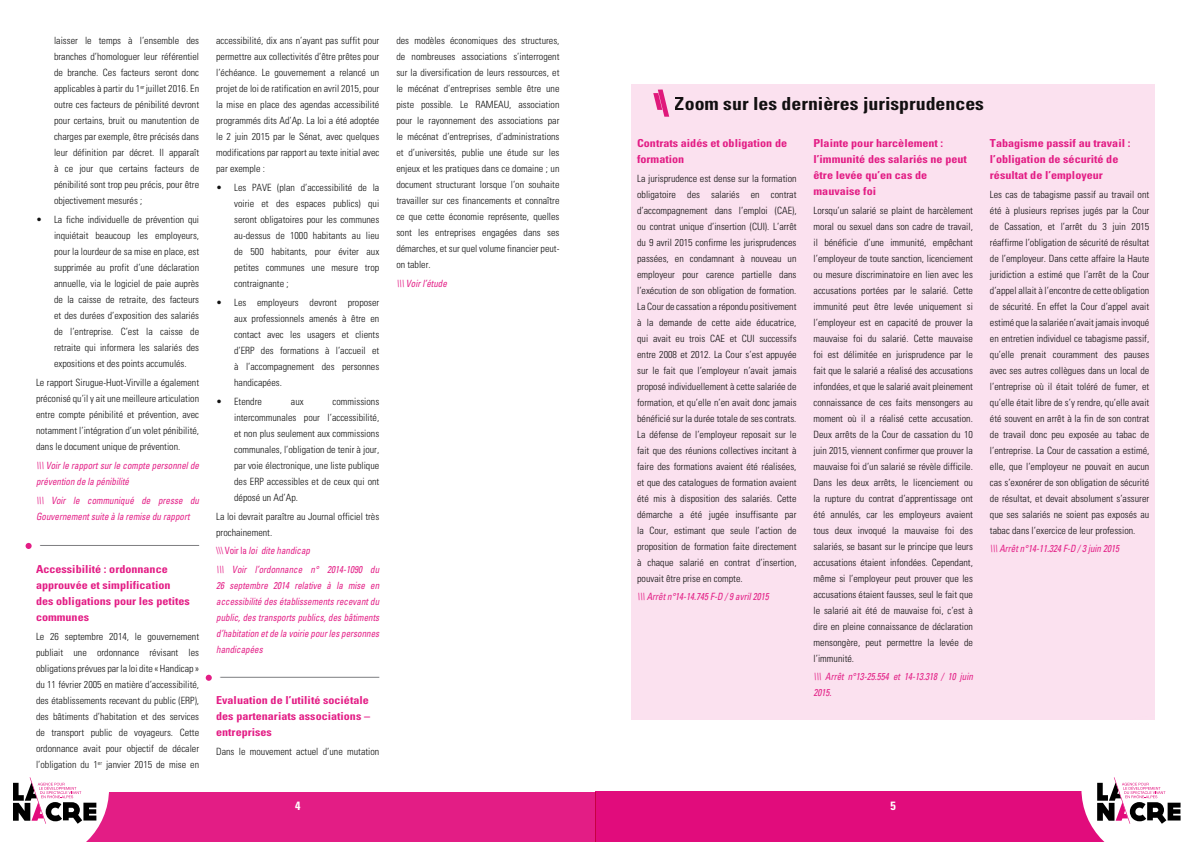
<style>
.page{position:relative;width:1191px;height:842px;background:#fff}
.page>*{position:absolute;margin:0;border:0;box-sizing:border-box;transform-origin:0 0}
.t1{font:700 condensed 18px "Univers";color:#000;scale:1.1 1}
.t2{font:700 condensed 12px "Univers";color:#fff}
.t3{font:700 condensed 11px/16px "Univers";color:#e10c7c;scale:1.1 1}
.t4{font:300 condensed 10px/16px "Univers";color:#000;text-align:justify}
.t5{font:italic condensed 10px/16px "Univers";color:#e10c7c;scale:.9 1}
.s1{font-style:normal}
</style>
<div class="page">
<div style="left:595px;top:792px;width:596px;height:50px;background:#e10c7c"></div>
<svg style="left:1081px;top:777px;width:110px;height:65px"></svg>
<div style="left:0;top:792px;width:595px;height:50px;background:#e31d85"></div>
<svg style="left:0;top:777px;width:109px;height:65px"></svg>
<hr style="left:33px;top:545px;width:166px;height:1px;background:#6d6e71">
<div style="left:19px;top:534px;width:21px;height:23px;background:#fff"></div>
<svg style="left:26px;top:543px;width:6px;height:6px"></svg>
<hr style="left:213px;top:677px;width:166px;height:1px;background:#6d6e71">
<div style="left:199px;top:666px;width:21px;height:23px;background:#fff"></div>
<svg style="left:206px;top:675px;width:6px;height:6px"></svg>
<div style="left:631px;top:84px;width:524px;height:636px;background:#fbdfee"></div>
<svg style="left:653px;top:89px;width:16px;height:28px"></svg>
<p class="t4" style="left:54px;top:32px;width:147px">laisser le temps à l’ensemble des branches d’homologuer leur référentiel de branche. Ces facteurs seront donc applicables à partir du 1<sup>er</sup> juillet 2016. En outre ces facteurs de pénibilité devront pour certains, bruit ou manutention de charges par exemple, être précisés dans leur définition par décret. Il apparaît à ce jour que certains facteurs de pénibilité sont trop peu précis, pour être objectivement mesurés ;</p>
<p class="t4" style="left:54px;top:211px;width:147px;text-indent:-18px">• La fiche individuelle de prévention qui inquiétait beaucoup les employeurs, pour la lourdeur de sa mise en place, est supprimée au profit d’une déclaration annuelle, via le logiciel de paie auprès de la caisse de retraite, des facteurs et des durées d’exposition des salariés de l’entreprise. C’est la caisse de retraite qui informera les salariés des expositions et des points accumulés.</p>
<p class="t4" style="left:36px;top:374px;width:165px">Le rapport Sirugue-Huot-Virville a également préconisé qu’il y ait une meilleure articulation entre compte pénibilité et prévention, avec notamment l’intégration d’un volet pénibilité, dans le document unique de prévention.</p>
<p class="t5" style="left:36px;top:457px;width:183px">\\\ Voir le rapport sur le compte personnel de prévention de la pénibilité</p>
<p class="t5" style="left:36px;top:492px;width:183px">\\\ Voir le communiqué de presse du<br>Gouvernement suite à la remise du rapport</p>
<p class="t3" style="left:36px;top:561px;width:141px">Accessibilité : ordonnance approuvée et simplification des obligations pour les petites communes</p>
<p class="t4" style="left:36px;top:628px;width:165px">Le 26 septembre 2014, le gouvernement publiait une ordonnance révisant les obligations prévues par la loi dite « Handicap » du 11 février 2005 en matière d’accessibilité, des établissements recevant du public (ERP), des bâtiments d’habitation et des services de transport public de voyageurs. Cette ordonnance avait pour objectif de décaler l’obligation du 1<sup>er</sup> janvier 2015 de mise en</p>
<p class="t4" style="left:216px;top:32px;width:165px">accessibilité, dix ans n’ayant pas suffit pour permettre aux collectivités d’être prêtes pour l’échéance. Le gouvernement a relancé un projet de loi de ratification en avril 2015, pour la mise en place des agendas accessibilité programmés dits Ad’Ap. La loi a été adoptée le 2 juin 2015 par le Sénat, avec quelques modifications par rapport au texte initial avec par exemple :</p>
<p class="t4" style="left:234px;top:179px;width:147px;text-indent:-18px">• Les PAVE (plan d’accessibilité de la voirie et des espaces publics) qui seront obligatoires pour les communes au-dessus de 1000 habitants au lieu de 500 habitants, pour éviter aux petites communes une mesure trop contraignante ;</p>
<p class="t4" style="left:234px;top:294px;width:147px;text-indent:-18px">• Les employeurs devront proposer aux professionnels amenés à être en contact avec les usagers et clients d’ERP des formations à l’accueil et à l’accompagnement des personnes handicapées.</p>
<p class="t4" style="left:216px;top:393px;width:47px">• Etendre</p>
<p class="t4" style="left:291px;top:393px;width:14px">aux</p>
<p class="t4" style="left:234px;top:393px;width:147px;text-indent:98px">commissions intercommunales pour l’accessibilité, et non plus seulement aux commissions communales, l’obligation de tenir à jour, par voie électronique, une liste publique des ERP accessibles et de ceux qui ont déposé un Ad’Ap.</p>
<p class="t4" style="left:216px;top:508px;width:165px">La loi devrait paraître au Journal officiel très prochainement.</p>
<p class="t5" style="left:216px;top:541px;width:183px;line-height:18.8px"><span class="s1">\\\ Voir la</span> loi dite handicap<br>\\\ Voir l’ordonnance n° 2014-1090 du</p>
<p class="t5" style="left:216px;top:577px;width:183px;text-align:justify">26 septembre 2014 relative à la mise en accessibilité des établissements recevant du public, des transports publics, des bâtiments d’habitation et de la voirie pour les personnes handicapées</p>
<p class="t3" style="left:216px;top:692px;width:141px;text-align:justify">Evaluation de l’utilité sociétale des partenariats associations – entreprises</p>
<p class="t4" style="left:216px;top:743px;width:165px">Dans le mouvement actuel d’une mutation</p>
<p class="t4" style="left:396px;top:32px;width:165px">des modèles économiques des structures, de nombreuses associations s’interrogent sur la diversification de leurs ressources, et le mécénat d’entreprises semble être une piste possible. Le RAMEAU, association pour le rayonnement des associations par le mécénat d’entreprises, d’administrations et d’universités, publie une étude sur les enjeux et les pratiques dans ce domaine ; un document structurant lorsque l’on souhaite travailler sur ces financements et connaître ce que cette économie représente, quelles sont les entreprises engagées dans ses démarches, et sur quel volume financier peut&shy;on tabler.</p>
<p class="t5" style="left:396px;top:275px;width:58px">\\\ Voir l’étude</p>
<h1 class="t1" style="left:675px;top:93px;width:282px">Zoom sur les dernières jurisprudences</h1>
<p class="t3" style="left:637px;top:135px;width:138px">Contrats aidés et obligation de formation</p>
<p class="t4" style="left:637px;top:170px;width:161px">La jurisprudence est dense sur la formation obligatoire des salariés en contrat d’accompagnement dans l’emploi (CAE), ou contrat unique d’insertion (CUI). L’arrêt du 9 avril 2015 confirme les jurisprudences passées, en condamnant à nouveau un employeur pour carence partielle dans l’exécution de son obligation de formation.<br>La Cour de cassation a répondu positivement à la demande de cette aide éducatrice, qui avait eu trois CAE et CUI successifs entre 2008 et 2012. La Cour s’est appuyée sur le fait que l’employeur n’avait jamais proposé individuellement à cette salariée de formation, et qu’elle n’en avait donc jamais bénéficié sur la durée totale de ses contrats.<br>La défense de l’employeur reposait sur le fait que des réunions collectives incitant à faire des formations avaient été réalisées, et que des catalogues de formation avaient été mis à disposition des salariés. Cette démarche a été jugée insuffisante par la Cour, estimant que seule l’action de proposition de formation faite directement à chaque salarié en contrat d’insertion, pouvait être prise en compte.</p>
<p class="t5" style="left:637px;top:589px;width:148px">\\\ Arrêt n°14-14.745 F-D / 9 avril 2015</p>
<p class="t3" style="left:813px;top:135px;width:141px">Plainte pour harcèlement : l’immunité des salariés ne peut être levée qu’en cas de mauvaise foi</p>
<p class="t4" style="left:813px;top:202px;width:161px">Lorsqu’un salarié se plaint de harcèlement moral ou sexuel dans son cadre de travail, il bénéficie d’une immunité, empêchant l’employeur de toute sanction, licenciement ou mesure discriminatoire en lien avec les accusations portées par le salarié. Cette immunité peut être levée uniquement si l’employeur est en capacité de prouver la mauvaise foi du salarié. Cette mauvaise foi est délimitée en jurisprudence par le fait que le salarié a réalisé des accusations infondées, et que le salarié avait pleinement connaissance de ces faits mensongers au moment où il a réalisé cette accusation.<br>Deux arrêts de la Cour de cassation du 10 juin 2015, viennent confirmer que prouver la mauvaise foi d’un salarié se révèle difficile.<br>Dans les deux arrêts, le licenciement ou la rupture du contrat d’apprentissage ont été annulés, car les employeurs avaient tous deux invoqué la mauvaise foi des salariés, se basant sur le principe que leurs accusations étaient infondées. Cependant, même si l’employeur peut prouver que les accusations étaient fausses, seul le fait que le salarié ait été de mauvaise foi, c’est à dire en pleine connaissance de déclaration mensongère, peut permettre la levée de l’immunité.</p>
<p class="t5" style="left:813px;top:669px;width:179px">\\\ Arrêt n°13-25.554 et 14-13.318 / 10 juin<br>2015.</p>
<p class="t3" style="left:990px;top:135px;width:129px">Tabagisme passif au travail : l’obligation de sécurité de résultat de l’employeur</p>
<p class="t4" style="left:990px;top:186px;width:161px">Les cas de tabagisme passif au travail ont été à plusieurs reprises jugés par la Cour de Cassation, et l’arrêt du 3 juin 2015 réaffirme l’obligation de sécurité de résultat de l’employeur. Dans cette affaire la Haute juridiction a estimé que l’arrêt de la Cour d’appel allait à l’encontre de cette obligation de sécurité. En effet la Cour d’appel avait estimé que la salariée n’avait jamais invoqué en entretien individuel ce tabagisme passif, qu’elle prenait couramment des pauses avec ses autres collègues dans un local de l’entreprise où il était toléré de fumer, et qu’elle était libre de s’y rendre, qu’elle avait été souvent en arrêt à la fin de son contrat de travail donc peu exposée au tabac de l’entreprise. La Cour de cassation a estimé, elle, que l’employeur ne pouvait en aucun cas s’exonérer de son obligation de sécurité de résultat, et devait absolument s’assurer que ses salariés ne soient pas exposés au tabac dans l’exercice de leur profession.</p>
<p class="t5" style="left:990px;top:541px;width:145px">\\\ Arrêt n°14-11.324 F-D / 3 juin 2015</p>
<p class="t2" style="left:295px;top:799px;width:7px">4</p>
<p class="t2" style="left:890px;top:799px;width:7px">5</p>
</div>
